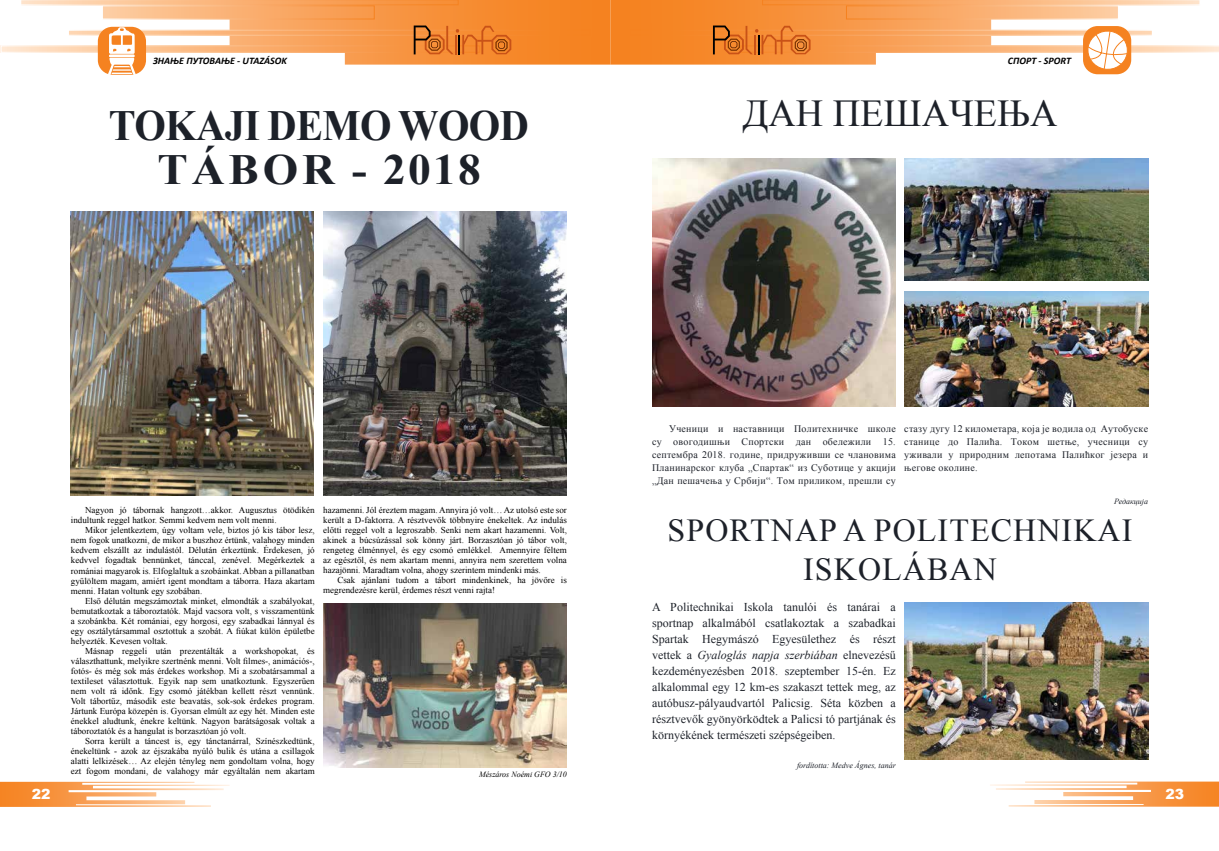
<style>
.page{position:relative;width:1219px;height:851px;background:#fff}
.page>*{position:absolute;margin:0;border:0;box-sizing:border-box;transform-origin:0 0}
.t1{font:700 43px/44px "Times New Roman";letter-spacing:.07em;color:#1d2129;scale:.94 1}
.t2{font:700 43px "Times New Roman";letter-spacing:.05em;color:#1d2129;scale:.94 1}
.t3{font:38px "Times New Roman";color:#1d2129}
.t4{font:32px "Times New Roman";color:#1d2129}
.t5{font:900 14px "Arial";color:#fff}
.t6{font:12px/16px "Times New Roman";color:#1d2129;text-align:justify}
.t7{font:10px/13px "Times New Roman";letter-spacing:.025em;color:#1d2129;text-align:justify}
.t8{font:italic 700 10px "Calibri";color:#000}
.t9{font:9px/10px "Times New Roman";color:#000;text-align:justify}
.t10{font:italic 8px "Times New Roman";color:#1d2129}
.t11{font:italic 8px "Times New Roman";color:#000}
.s1{font-style:italic}
</style>
<div class="page">
<svg style="left:0;top:781px;width:230px;height:25px"></svg>
<svg style="left:990px;top:781px;width:229px;height:25px"></svg>
<svg style="left:0;top:0;width:1219px;height:75px"></svg>
<img style="left:904px;top:158px;width:244px;height:122px">
<img style="left:904px;top:602px;width:244px;height:157px">
<img style="left:652px;top:158px;width:244px;height:248px">
<img style="left:904px;top:291px;width:244px;height:115px">
<img style="left:71px;top:212px;width:243px;height:283px">
<img style="left:324px;top:212px;width:243px;height:283px">
<img style="left:323px;top:603px;width:244px;height:164px">
<p class="t8" style="left:153px;top:54px;width:135px">ЗНАЊЕ ПУТОВАЊЕ - UTAZÁSOK</p>
<p class="t8" style="left:1008px;top:54px;width:65px">СПОРТ - SPORT</p>
<h1 class="t2" style="left:109px;top:95px;width:203px">TOKAJI DEMO</h1>
<h1 class="t1" style="left:158px;top:102px;width:346px;text-indent:241px">WOOD<br>TÁBOR - 2018</h1>
<h2 class="t3" style="left:742px;top:86px;width:317px">ДАН ПЕШАЧЕЊА</h2>
<p class="t9" style="left:71px;top:505px;width:245px;text-indent:14px">Nagyon jó tábornak hangzott…akkor. Augusztus ötödikén indultunk reggel hatkor. Semmi kedvem nem volt menni.</p>
<p class="t9" style="left:71px;top:525px;width:245px;text-indent:14px">Mikor jelentkeztem, úgy voltam vele, biztos jó kis tábor lesz, nem fogok unatkozni, de mikor a buszhoz értünk, valahogy minden kedvem elszállt az indulástól. Délután érkeztünk. Érdekesen, jó kedvvel fogadtak bennünket, tánccal, zenével. Megérkeztek a romániai magyarok is. Elfoglaltuk a szobáinkat. Abban a pillanatban gyűlöltem magam, amiért igent mondtam a táborra. Haza akartam menni. Hatan voltunk egy szobában.</p>
<p class="t9" style="left:71px;top:595px;width:245px;text-indent:14px">Első délután megszámoztak minket, elmondták a szabályokat, bemutatkoztak a táboroztatók. Majd vacsora volt, s visszamentünk a szobánkba. Két romániai, egy horgosi, egy szabadkai lánnyal és egy osztálytársammal osztottuk a szobát. A fiúkat külön épületbe helyezték. Kevesen voltak.</p>
<p class="t9" style="left:71px;top:645px;width:245px;text-indent:14px">Másnap reggeli után prezentálták a workshopokat, és választhattunk, melyikre szertnénk menni. Volt filmes-, animációs-, fotós- és még sok más érdekes workshop. Mi a szobatársammal a textileset választottuk. Egyik nap sem unatkoztunk. Egyszerűen nem volt rá időnk. Egy csomó játékban kellett részt vennünk.<br>Volt tábortűz, második este beavatás, sok-sok érdekes program.<br>Jártunk Európa közepén is. Gyorsan elmúlt az egy hét. Minden este énekkel aludtunk, énekre keltünk. Nagyon barátságosak voltak a táboroztatók és a hangulat is borzasztóan jó volt.</p>
<p class="t9" style="left:71px;top:735px;width:245px;text-indent:14px">Sorra került a táncest is, egy tánctanárral, Színészkedtünk, énekeltünk - azok az éjszakába nyúló bulik és utána a csillagok alatti lelkizések… Az elején tényleg nem gondoltam volna, hogy ezt fogom mondani, de valahogy már egyáltalán nem akartam</p>
<p class="t9" style="left:323px;top:505px;width:245px">hazamenni. Jól éreztem magam. Annyira jó volt… Az utolsó este sor került a D-faktorra. A résztvevők többnyire énekeltek. Az indulás előtti reggel volt a legroszabb. Senki nem akart hazamenni. Volt, akinek a búcsúzással sok könny járt. Borzasztóan jó tábor volt, rengeteg élménnyel, és egy csomó emlékkel. Amennyire féltem az egésztől, és nem akartam menni, annyira nem szerettem volna hazajönni. Maradtam volna, ahogy szerintem mindenki más.</p>
<p class="t9" style="left:323px;top:575px;width:245px;text-indent:14px">Csak ajánlani tudom a tábort mindenkinek, ha jövőre is megrendezésre kerül, érdemes részt venni rajta!</p>
<p class="t11" style="left:479px;top:769px;width:89px">Mészáros Noémi GFO 3/10</p>
<p class="t7" style="left:652px;top:422px;width:245px;text-indent:17px">Ученици и наставници Политехничке школе су овогодишњи Спортски дан обележили 15. септембра 2018. године, придруживши се члановима Планинарског клуба „Спартак“ из Суботице у акцији „Дан пешачења у Србији“. Том приликом, прешли су</p>
<p class="t7" style="left:904px;top:422px;width:245px">стазу дугу 12 километара, која је водила од Аутобуске станице до Палића. Током шетње, учесници су уживали у природним лепотама Палићког језера и његове околине.</p>
<p class="t10" style="left:1114px;top:495px;width:35px">Редакција</p>
<h3 class="t4" style="left:668px;top:508px;width:42px">Sportnap</h3>
<h3 class="t4" style="left:843px;top:508px;width:71px">a Politechnikai</h3>
<h3 class="t4" style="left:803px;top:546px;width:36px">Iskolában</h3>
<p class="t6" style="left:652px;top:598px;width:245px">A Politechnikai Iskola tanulói és tanárai a sportnap alkalmából csatlakoztak a szabadkai Spartak Hegymászó Egyesülethez és részt vettek a <span class="s1">Gyaloglás napja szerbiában</span> elnevezésű kezdeményezésben 2018. szeptember 15-én. Ez alkalommal egy 12 km-es szakaszt tettek meg, az autóbusz-pályaudvartól Palicsig. Séta közben a résztvevők gyönyörködtek a Palicsi tó partjának és környékének természeti szépségeiben.</p>
<p class="t10" style="left:797px;top:759px;width:100px">fordította: Medve Ágnes, tanár</p>
<h3 class="t5" style="left:32px;top:783px;width:20px">22</h3>
<h3 class="t5" style="left:1165px;top:783px;width:20px">23</h3>
</div>
